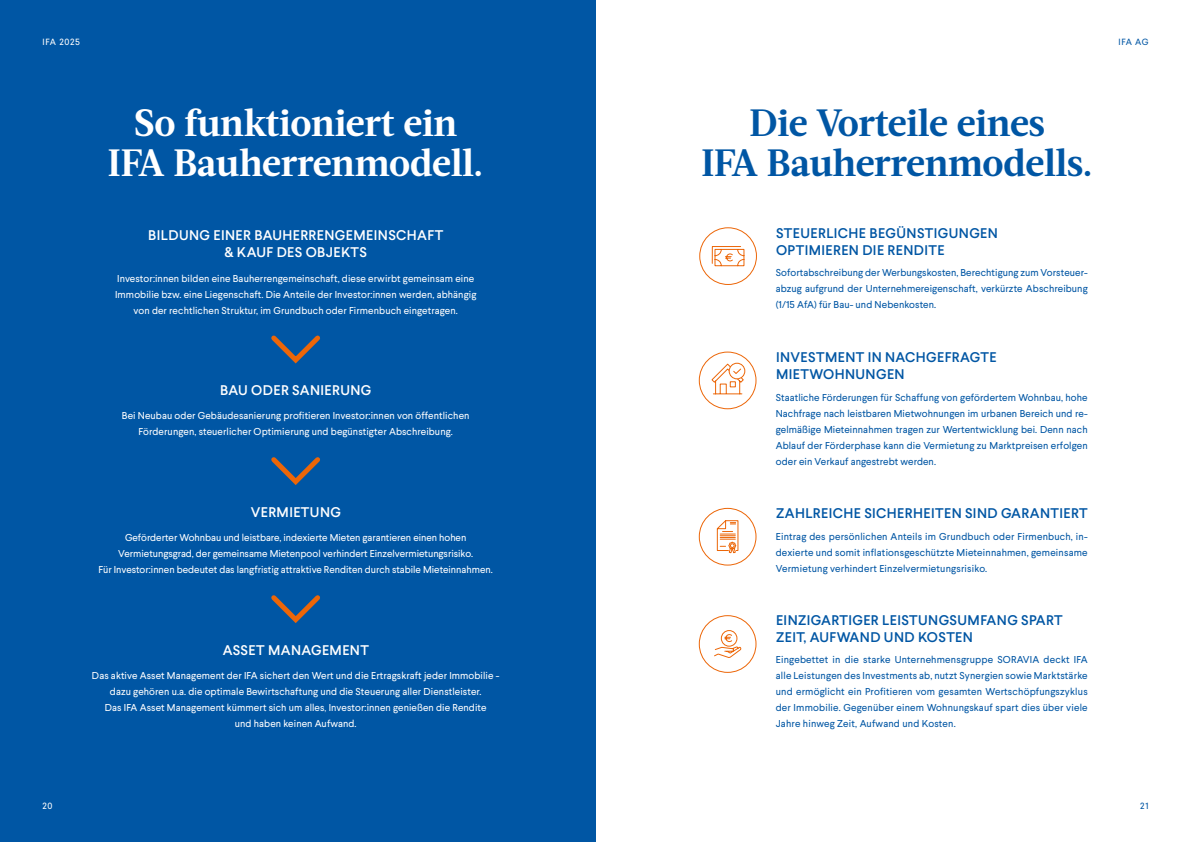
<style>
.page{position:relative;width:1191px;height:842px;background:#fff}
.page>*{position:absolute;margin:0;border:0;box-sizing:border-box;transform-origin:0 0}
.t1{font:700 38px/40px "Acta";letter-spacing:-.01em;color:#0056a4;text-align:center}
.t2{font:700 38px/40px "Acta";letter-spacing:-.01em;color:#fff;text-align:center}
.t3{font:500 14px/17px "Larsseit";letter-spacing:.03em;color:#0056a4}
.t4{font:500 14px/17px "Larsseit";letter-spacing:.03em;color:#fff;text-align:center}
.t5{font:10px/16px "Larsseit";letter-spacing:.01em;color:#0056a4;text-align:justify}
.t6{font:10px/16px "Larsseit";letter-spacing:.01em;color:#fff;text-align:center}
.t7{font:9px "Larsseit";letter-spacing:.08em;color:#fff}
.t8{font:9px "Larsseit";color:#0056a4}
.s1{font-weight:300}
</style>
<div class="page">
<div style="left:0;top:0;width:595px;height:842px;background:#0056a4"></div>
<svg style="left:271px;top:335px;width:49px;height:29px"></svg>
<svg style="left:271px;top:457px;width:49px;height:28px"></svg>
<svg style="left:271px;top:595px;width:49px;height:28px"></svg>
<svg style="left:698px;top:507px;width:59px;height:59px"></svg>
<svg style="left:698px;top:351px;width:59px;height:59px"></svg>
<svg style="left:698px;top:615px;width:59px;height:58px"></svg>
<svg style="left:699px;top:227px;width:58px;height:58px"></svg>
<p class="t7" style="left:43px;top:36px;width:39px">IFA 2025</p>
<p class="t8" style="left:1118px;top:36px;width:32px">IFA AG</p>
<h1 class="t2" style="left:108px;top:104px;width:377px">So funktioniert ein<br>IFA Bauherrenmodell.</h1>
<h2 class="t4" style="left:148px;top:227px;width:296px">BILDUNG EINER BAUHERRENGEMEINSCHAFT &amp; KAUF DES OBJEKTS</h2>
<p class="t6" style="left:115px;top:270px;width:363px">Investor:innen bilden eine Bauherrengemeinschaft, diese erwirbt gemeinsam eine<br>Immobilie bzw. eine Liegenschaft. Die Anteile der Investor:innen werden, abhängig von der rechtlichen Struktur, im Grundbuch oder Firmenbuch eingetragen.</p>
<h2 class="t4" style="left:220px;top:381px;width:153px">BAU ODER SANIERUNG</h2>
<p class="t6" style="left:122px;top:408px;width:349px">Bei Neubau oder Gebäudesanierung profitieren Investor:innen von öffentlichen<br>Förderungen, steuerlicher Optimierung und begünstigter Abschreibung.</p>
<h2 class="t4" style="left:251px;top:503px;width:92px">VERMIETUNG</h2>
<p class="t6" style="left:99px;top:529px;width:396px">Geförderter Wohnbau und leistbare, indexierte Mieten garantieren einen hohen<br>Vermietungsgrad, der gemeinsame Mietenpool verhindert Einzelvermietungsrisiko.<br>Für Investor:innen bedeutet das langfristig attraktive Renditen durch stabile Mieteinnahmen.</p>
<h2 class="t4" style="left:223px;top:641px;width:148px">ASSET MANAGEMENT</h2>
<p class="t6" style="left:92px;top:667px;width:409px">Das aktive Asset Management der IFA sichert den Wert und die Ertragskraft jeder Immobilie - dazu gehören u.a. die optimale Bewirtschaftung und die Steuerung aller Dienstleister.<br>Das IFA Asset Management kümmert sich um alles<span class="s1">,</span> Investor:innen genießen die Rendite<br>und haben keinen Aufwand.</p>
<h1 class="t1" style="left:701px;top:104px;width:393px">Die Vorteile eines<br>IFA Bauherrenmodells.</h1>
<h2 class="t3" style="left:776px;top:224px;width:223px">STEUERLICHE BEGÜNSTIGUNGEN<br>OPTIMIEREN DIE RENDITE</h2>
<p class="t5" style="left:775px;top:265px;width:313px">Sofortabschreibung der Werbungskosten, Berechtigung zum Vorsteuer&shy;abzug aufgrund der Unternehmereigenschaft, verkürzte Abschreibung (1/15 AfA) für Bau- und Nebenkosten.</p>
<h2 class="t3" style="left:776px;top:348px;width:222px">INVESTMENT IN NACHGEFRAGTE<br>MIETWOHNUNGEN</h2>
<p class="t5" style="left:775px;top:389px;width:313px">Staatliche Förderungen für Schaffung von gefördertem Wohnbau, hohe Nachfrage nach leistbaren Mietwohnungen im urbanen Bereich und re&shy;gelmäßige Mieteinnahmen tragen zur Wertentwicklung bei. Denn nach Ablauf der Förderphase kann die Vermietung zu Marktpreisen erfolgen oder ein Verkauf angestrebt werden.</p>
<h2 class="t3" style="left:776px;top:505px;width:313px">ZAHLREICHE SICHERHEITEN SIND GARANTIERT</h2>
<p class="t5" style="left:775px;top:528px;width:313px">Eintrag des persönlichen Anteils im Grundbuch oder Firmenbuch, in&shy;dexierte und somit inflationsgeschützte Mieteinnahmen, gemeinsame Vermietung verhindert Einzelvermietungsrisiko.</p>
<h2 class="t3" style="left:776px;top:612px;width:288px;line-height:16px">EINZIGARTIGER LEISTUNGSUMFANG SPART<br>ZEIT, AUFWAND UND KOSTEN</h2>
<p class="t5" style="left:775px;top:651px;width:313px">Eingebettet in die starke Unternehmensgruppe SORAVIA deckt IFA alle Leistungen des Investments ab, nutzt Synergien sowie Marktstärke und ermöglicht ein Profitieren vom gesamten Wertschöpfungszyklus der Immobilie. Gegenüber einem Wohnungskauf spart dies über viele Jahre hinweg Zeit, Aufwand und Kosten.</p>
<p class="t7" style="left:43px;top:800px;width:12px">20</p>
<p class="t8" style="left:1140px;top:800px;width:10px">21</p>
</div>
